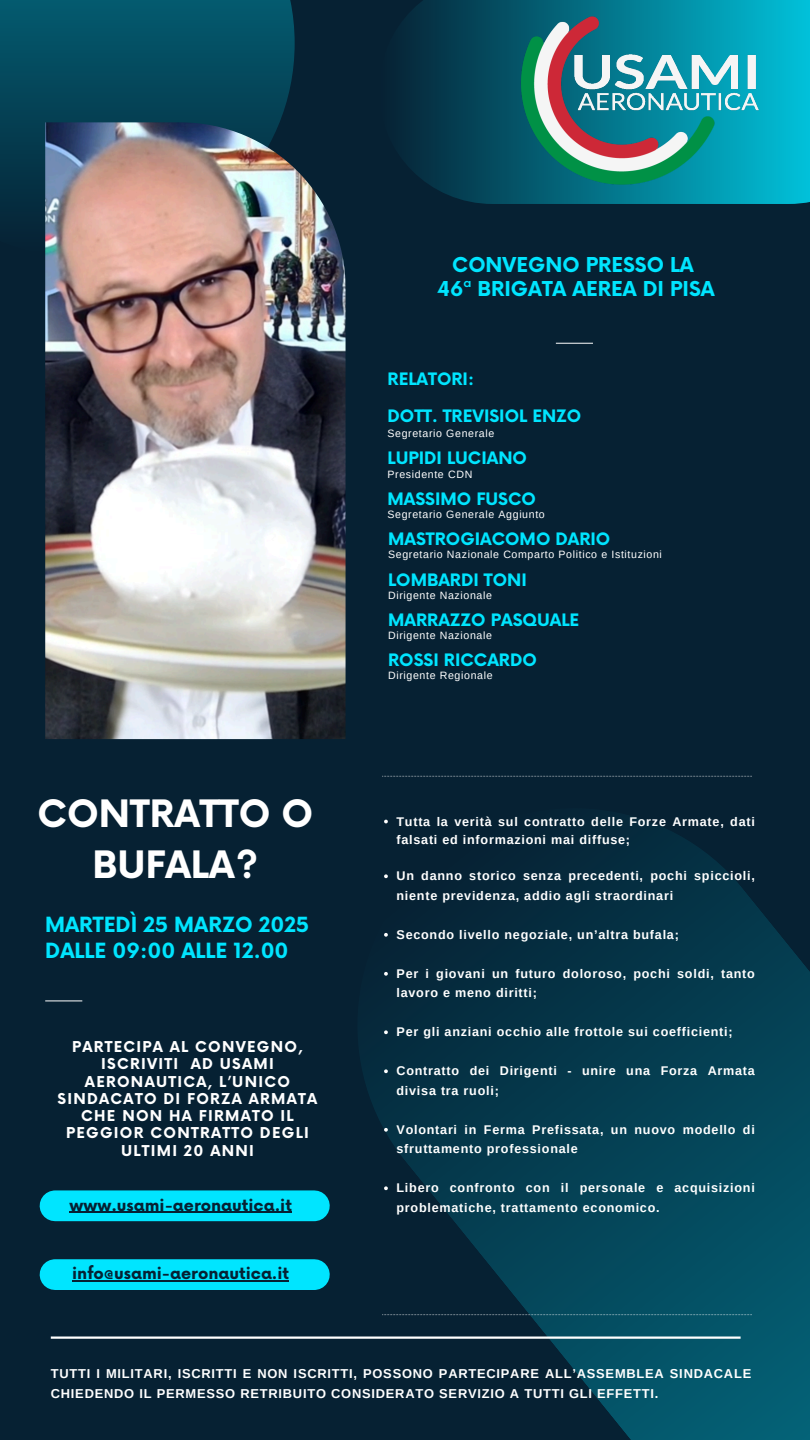
<style>
.page{position:relative;width:810px;height:1440px;background:#062133}
.page>*{position:absolute;margin:0;border:0;box-sizing:border-box;transform-origin:0 0}
.t1{font:700 36.8px/51.8px "Now";color:#fff;text-align:center}
.t2{font:700 20.4px/25.5px "Now";color:#00e5ff}
.t3{font:700 20px/24px "Now";color:#00e5ff;text-align:center}
.t4{font:700 16.7px "Now";color:#00e5ff}
.t5{font:700 16.3px "Now";color:#062133}
.t6{font:700 14.6px/17.2px "Now";letter-spacing:.085em;color:#fff;text-align:center}
.t7{font:700 12.9px/19.4px "Arimo";letter-spacing:.06em;color:#fff}
.t8{font:700 12.6px/19.5px "Arimo";letter-spacing:.06em;color:#fff}
.t9{font:10.6px "Arimo";letter-spacing:.06em;color:#fff}
</style>
<div class="page">
<svg style="left:0;top:0;width:295px;height:209px;fill:#044b5f"></svg>
<svg style="left:269px;top:739px;width:541px;height:701px"></svg>
<img style="left:45px;top:122px;width:301px;height:617px">
<svg style="left:408px;top:0;width:402px;height:204px"></svg>
<div style="left:55px;top:1259px;width:259px;height:31px;background:#00e5ff"></div>
<svg style="left:382px;top:776px;width:370px;height:1px"></svg>
<hr style="left:556px;top:343px;width:37px;height:1px;background:#fff">
<hr style="left:45px;top:1001px;width:37px;height:1px;background:#fff">
<hr style="left:51px;top:1336px;width:690px;height:3px;background:#fff">
<img style="left:516px;top:11px;width:245px;height:177px">
<svg style="left:384px;top:820px;width:4px;height:3px"></svg>
<svg style="left:384px;top:874px;width:4px;height:4px"></svg>
<svg style="left:384px;top:933px;width:4px;height:4px"></svg>
<svg style="left:384px;top:972px;width:4px;height:4px"></svg>
<svg style="left:384px;top:1030px;width:4px;height:4px"></svg>
<svg style="left:384px;top:1069px;width:4px;height:4px"></svg>
<svg style="left:384px;top:1128px;width:4px;height:4px"></svg>
<svg style="left:384px;top:1186px;width:4px;height:4px"></svg>
<svg style="left:382px;top:1314px;width:370px;height:1px"></svg>
<div style="left:55px;top:1190px;width:259px;height:31px;background:#00e5ff"></div>
<hr style="left:69px;top:1212px;width:223px;height:1px;background:#062133">
<hr style="left:72px;top:1280px;width:217px;height:1px;background:#062133">
<p class="t3" style="left:437px;top:254px;width:279px">CONVEGNO PRESSO LA<br>46ª BRIGATA AEREA DI PISA</p>
<p class="t4" style="left:388px;top:370px;width:88px">RELATORI:</p>
<p class="t4" style="left:388px;top:407px;width:195px">DOTT. TREVISIOL ENZO</p>
<p class="t9" style="left:388px;top:428px;width:108px">Segretario Generale</p>
<p class="t4" style="left:388px;top:449px;width:141px">LUPIDI LUCIANO</p>
<h3 class="t9" style="left:388px;top:468px;width:86px">Presidente CDN</h3>
<h3 class="t1" style="left:38px;top:790px;width:277px">CONTRATTO O<br>BUFALA?</h3>
<h3 class="t2" style="left:45px;top:914px;width:265px">MARTEDÌ 25 MARZO 2025<br>DALLE 09:00 ALLE 12.00</h3>
<p class="t6" style="left:58px;top:1039px;width:261px">PARTECIPA AL CONVEGNO,<br>ISCRIVITI AD USAMI<br>AERONAUTICA, L’UNICO<br>SINDACATO DI FORZA ARMATA<br>CHE NON HA FIRMATO IL<br>PEGGIOR CONTRATTO DEGLI<br>ULTIMI 20 ANNI</p>
<p class="t4" style="left:388px;top:490px;width:150px">MASSIMO FUSCO</p>
<p class="t9" style="left:388px;top:508px;width:159px">Segretario Generale Aggiunto</p>
<p class="t4" style="left:388px;top:530px;width:224px">MASTROGIACOMO DARIO</p>
<p class="t9" style="left:388px;top:549px;width:275px">Segretario Nazionale Comparto Politico e Istituzioni</p>
<p class="t4" style="left:388px;top:571px;width:140px">LOMBARDI TONI</p>
<p class="t9" style="left:388px;top:589px;width:105px">Dirigente Nazionale</p>
<p class="t4" style="left:388px;top:611px;width:193px">MARRAZZO PASQUALE</p>
<p class="t9" style="left:388px;top:630px;width:105px">Dirigente Nazionale</p>
<p class="t4" style="left:388px;top:651px;width:150px">ROSSI RICCARDO</p>
<p class="t9" style="left:388px;top:670px;width:106px">Dirigente Regionale</p>
<h3 class="t8" style="left:397px;top:812px;width:360px;line-height:18px">Tutta la verità sul contratto delle Forze Armate, dati falsati ed informazioni mai diffuse;</h3>
<p class="t8" style="left:397px;top:866px;width:360px">Un danno storico senza precedenti, pochi spiccioli, niente previdenza, addio agli straordinari</p>
<h3 class="t8" style="left:397px;top:925px;width:284px">Secondo livello negoziale, un’altra bufala;</h3>
<p class="t8" style="left:397px;top:964px;width:360px">Per i giovani un futuro doloroso, pochi soldi, tanto lavoro e meno diritti;</p>
<h3 class="t8" style="left:397px;top:1022px;width:338px">Per gli anziani occhio alle frottole sui coefficienti;</h3>
<p class="t8" style="left:397px;top:1061px;width:360px">Contratto dei Dirigenti - unire una Forza Armata divisa tra ruoli;</p>
<h3 class="t8" style="left:397px;top:1120px;width:360px">Volontari in Ferma Prefissata, un nuovo modello di sfruttamento professionale</h3>
<p class="t8" style="left:397px;top:1178px;width:360px">Libero confronto con il personale e acquisizioni</p>
<h3 class="t5" style="left:69px;top:1196px;width:224px">www.usami-aeronautica.it</h3>
<p class="t8" style="left:397px;top:1198px;width:265px">problematiche, trattamento economico.</p>
<p class="t5" style="left:72px;top:1265px;width:218px">info@usami-aeronautica.it</p>
<h2 class="t7" style="left:51px;top:1364px;width:702px">TUTTI I MILITARI, ISCRITTI E NON ISCRITTI, POSSONO PARTECIPARE ALL’ASSEMBLEA SINDACALE<br>CHIEDENDO IL PERMESSO RETRIBUITO CONSIDERATO SERVIZIO A TUTTI GLI EFFETTI.</h2>
</div>
